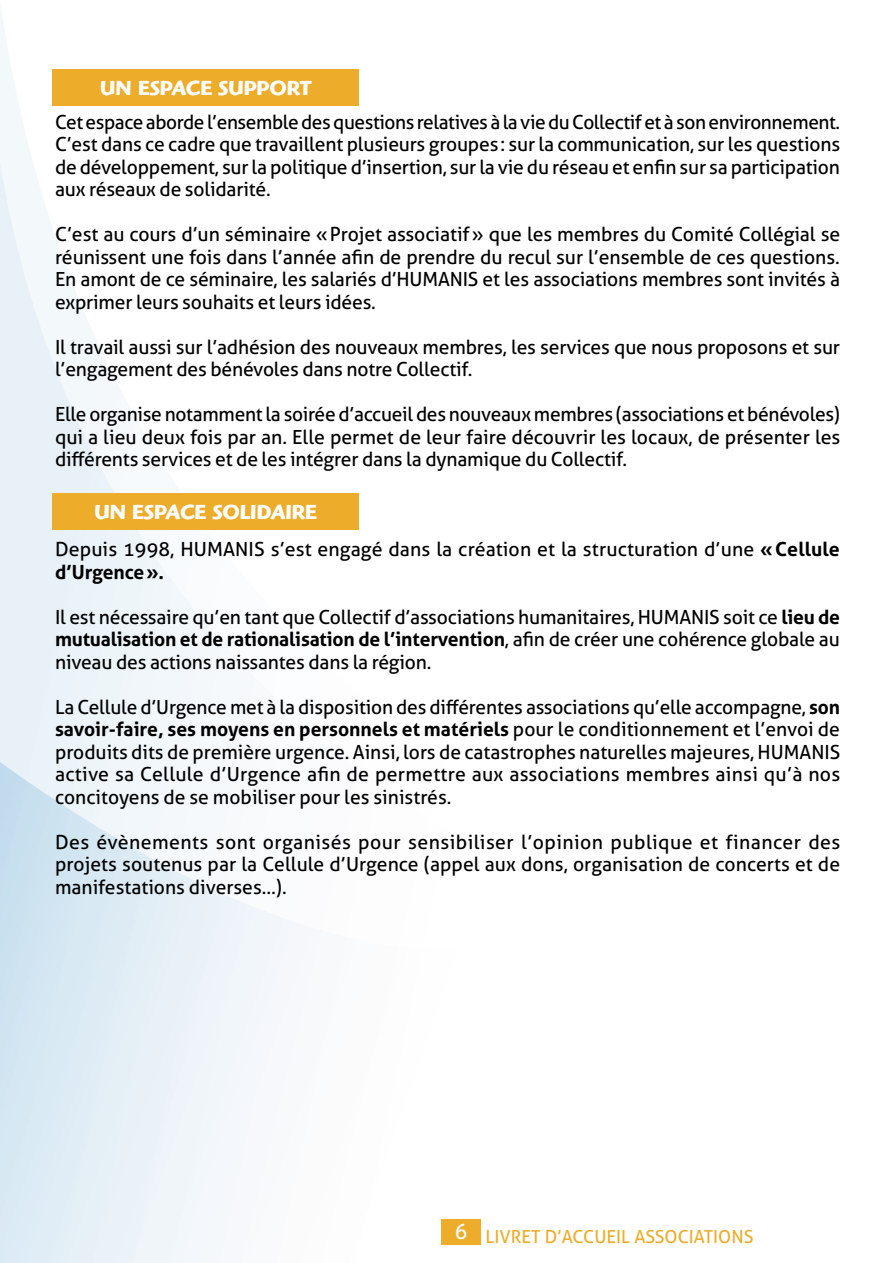
<style>
.page{position:relative;width:893px;height:1263px;background:#fff}
.page>*{position:absolute;margin:0;border:0;box-sizing:border-box;transform-origin:0 0}
.t1{font:700 21px "Highlander Std";color:#fff}
.t2{font:19.5px/22.5px "Aller";letter-spacing:-.01em;color:#000;text-align:justify}
.t3{font:18px "Aller";color:#edad2b}
.s1{font-weight:700}
</style>
<div class="page">
<svg style="left:0;top:162px;width:481px;height:1101px"></svg>
<div style="left:441px;top:1219px;width:40px;height:25px;background:#edad2b"></div>
<div style="left:53px;top:70px;width:306px;height:36px;background:#edad2b"></div>
<div style="left:53px;top:493px;width:306px;height:37px;background:#edad2b"></div>
<p class="t1" style="left:100px;top:75px;width:213px">UN ESPACE SUPPORT</p>
<p class="t2" style="left:55px;top:111px;width:787px">Cet espace aborde l’ensemble des questions relatives à la vie du Collectif et à son environnement.<br>C’est dans ce cadre que travaillent plusieurs groupes: sur la communication, sur les questions de développement, sur la politique d’insertion, sur la vie du réseau et enfin sur sa participation aux réseaux de solidarité.</p>
<p class="t2" style="left:55px;top:223px;width:787px">C’est au cours d’un séminaire «Projet associatif» que les membres du Comité Collégial se réunissent une fois dans l’année afin de prendre du recul sur l’ensemble de ces questions.<br>En amont de ce séminaire, les salariés d’HUMANIS et les associations membres sont invités à exprimer leurs souhaits et leurs idées.</p>
<p class="t2" style="left:55px;top:336px;width:786px">Il travail aussi sur l’adhésion des nouveaux membres, les services que nous proposons et sur l’engagement des bénévoles dans notre Collectif.</p>
<p class="t2" style="left:55px;top:403px;width:787px">Elle organise notamment la soirée d’accueil des nouveaux membres (associations et bénévoles) qui a lieu deux fois par an. Elle permet de leur faire découvrir les locaux, de présenter les différents services et de les intégrer dans la dynamique du Collectif.</p>
<p class="t1" style="left:94px;top:499px;width:224px">UN ESPACE SOLIDAIRE</p>
<p class="t2" style="left:55px;top:538px;width:786px">Depuis 1998, HUMANIS s’est engagé dans la création et la structuration d’une <span class="s1">«Cellule d’Urgence».</span></p>
<p class="t2" style="left:55px;top:606px;width:786px">Il est nécessaire qu’en tant que Collectif d’associations humanitaires, HUMANIS soit ce <span class="s1">lieu de mutualisation et de rationalisation de l’intervention</span>, afin de créer une cohérence globale au niveau des actions naissantes dans la région.</p>
<p class="t2" style="left:55px;top:696px;width:787px">La Cellule d’Urgence met à la disposition des différentes associations qu’elle accompagne, <span class="s1">son savoir-faire, ses moyens en personnels et matériels</span> pour le conditionnement et l’envoi de produits dits de première urgence. Ainsi, lors de catastrophes naturelles majeures, HUMANIS active sa Cellule d’Urgence afin de permettre aux associations membres ainsi qu’à nos concitoyens de se mobiliser pour les sinistrés.</p>
<p class="t2" style="left:55px;top:831px;width:787px">Des évènements sont organisés pour sensibiliser l’opinion publique et financer des projets soutenus par la Cellule d’Urgence (appel aux dons, organisation de concerts et de manifestations diverses…).</p>
<p class="t3" style="left:455px;top:1225px;width:300px"><sup>6</sup> LIVRET D’ACCUEIL ASSOCIATIONS</p>
</div>
